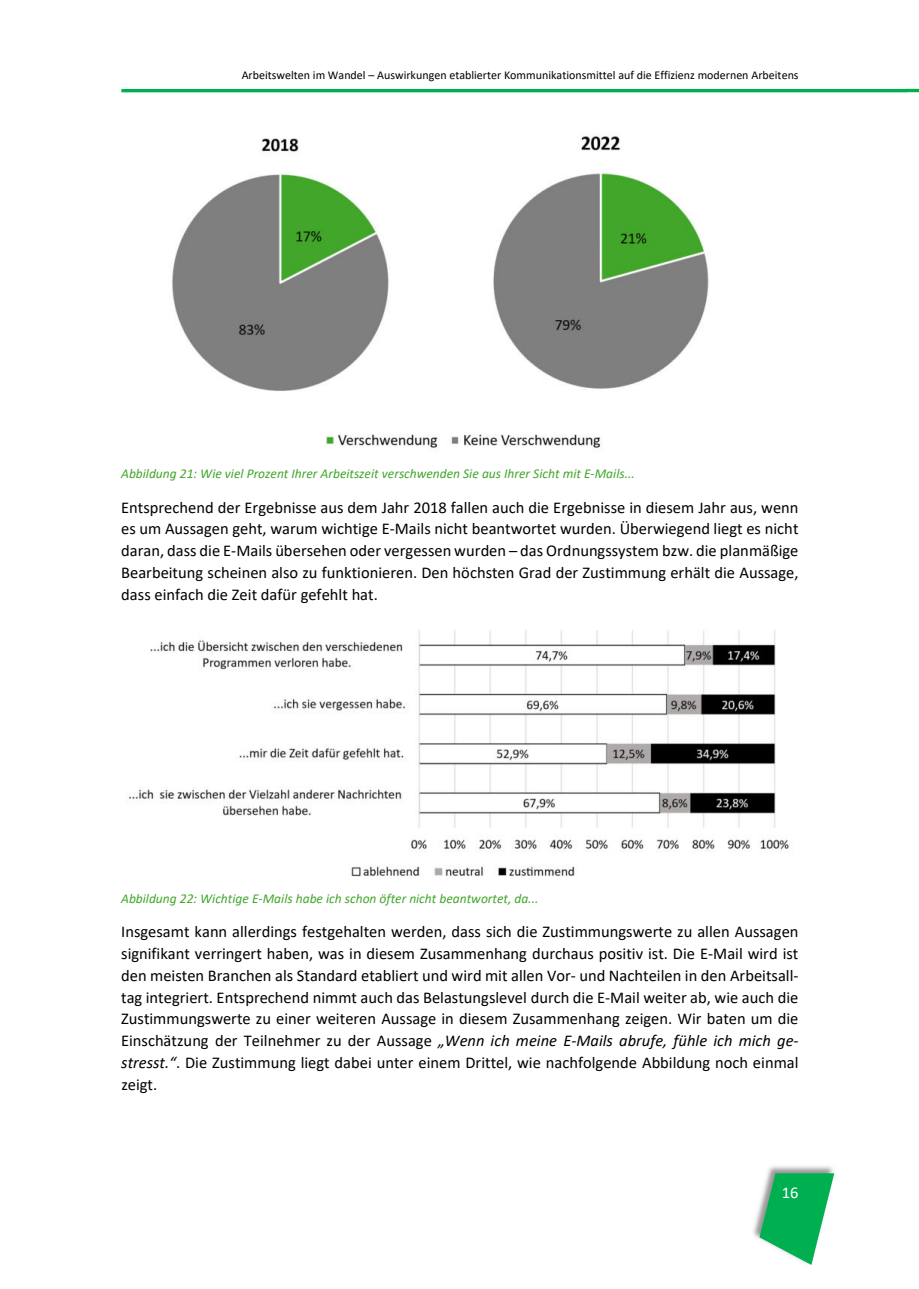
<style>
.page{position:relative;width:919px;height:1289px;background:#fff}
.page>*{position:absolute;margin:0;border:0;box-sizing:border-box;transform-origin:0 0}
.t1{font:16.5px/21.8px "Calibri";color:#000;text-align:justify}
.t2{font:16.5px "Calibri";color:#fff}
.t3{font:italic 13.5px "Calibri";color:#40a62a}
.t4{font:12px "Calibri";color:#000}
.s1{font-style:italic}
</style>
<div class="page">
<svg style="left:906px;top:89px;width:12px;height:3px"></svg>
<img style="left:753px;top:1166px;width:82px;height:99px">
<svg style="left:759px;top:1173px;width:75px;height:91px"></svg>
<hr style="left:121px;top:89px;width:785px;height:3px;background:#00b050">
<img style="left:172px;top:135px;width:537px;height:256px">
<img style="left:326px;top:434px;width:275px;height:14px">
<img style="left:129px;top:630px;width:660px;height:247px">
<p class="t4" style="left:242px;top:69px;width:558px">Arbeitswelten im Wandel – Auswirkungen etablierter Kommunikationsmittel auf die Effizienz modernen Arbeitens</p>
<p class="t3" style="left:121px;top:469px;width:515px">Abbildung 21: Wie viel Prozent Ihrer Arbeitszeit verschwenden Sie aus Ihrer Sicht mit E‐Mails...</p>
<p class="t1" style="left:121px;top:497px;width:678px">Entsprechend der Ergebnisse aus dem Jahr 2018 fallen auch die Ergebnisse in diesem Jahr aus, wenn es um Aussagen geht, warum wichtige E‐Mails nicht beantwortet wurden. Überwiegend liegt es nicht daran, dass die E‐Mails übersehen oder vergessen wurden – das Ordnungssystem bzw. die planmäßige Bearbeitung scheinen also zu funktionieren. Den höchsten Grad der Zustimmung erhält die Aussage, dass einfach die Zeit dafür gefehlt hat.</p>
<p class="t3" style="left:121px;top:893px;width:419px">Abbildung 22: Wichtige E‐Mails habe ich schon öfter nicht beantwortet, da...</p>
<p class="t1" style="left:121px;top:921px;width:678px">Insgesamt kann allerdings festgehalten werden, dass sich die Zustimmungswerte zu allen Aussagen signifikant verringert haben, was in diesem Zusammenhang durchaus positiv ist. Die E‐Mail wird ist den meisten Branchen als Standard etabliert und wird mit allen Vor‐ und Nachteilen in den Arbeitsall‐ tag integriert. Entsprechend nimmt auch das Belastungslevel durch die E‐Mail weiter ab, wie auch die Zustimmungswerte zu einer weiteren Aussage in diesem Zusammenhang zeigen. Wir baten um die Einschätzung der Teilnehmer zu der Aussage <span class="s1">„Wenn ich meine E‐Mails abrufe, fühle ich mich ge‐ stresst.“</span>. Die Zustimmung liegt dabei unter einem Drittel, wie nachfolgende Abbildung noch einmal zeigt.</p>
<p class="t2" style="left:781px;top:1184px;width:18px">16</p>
</div>
